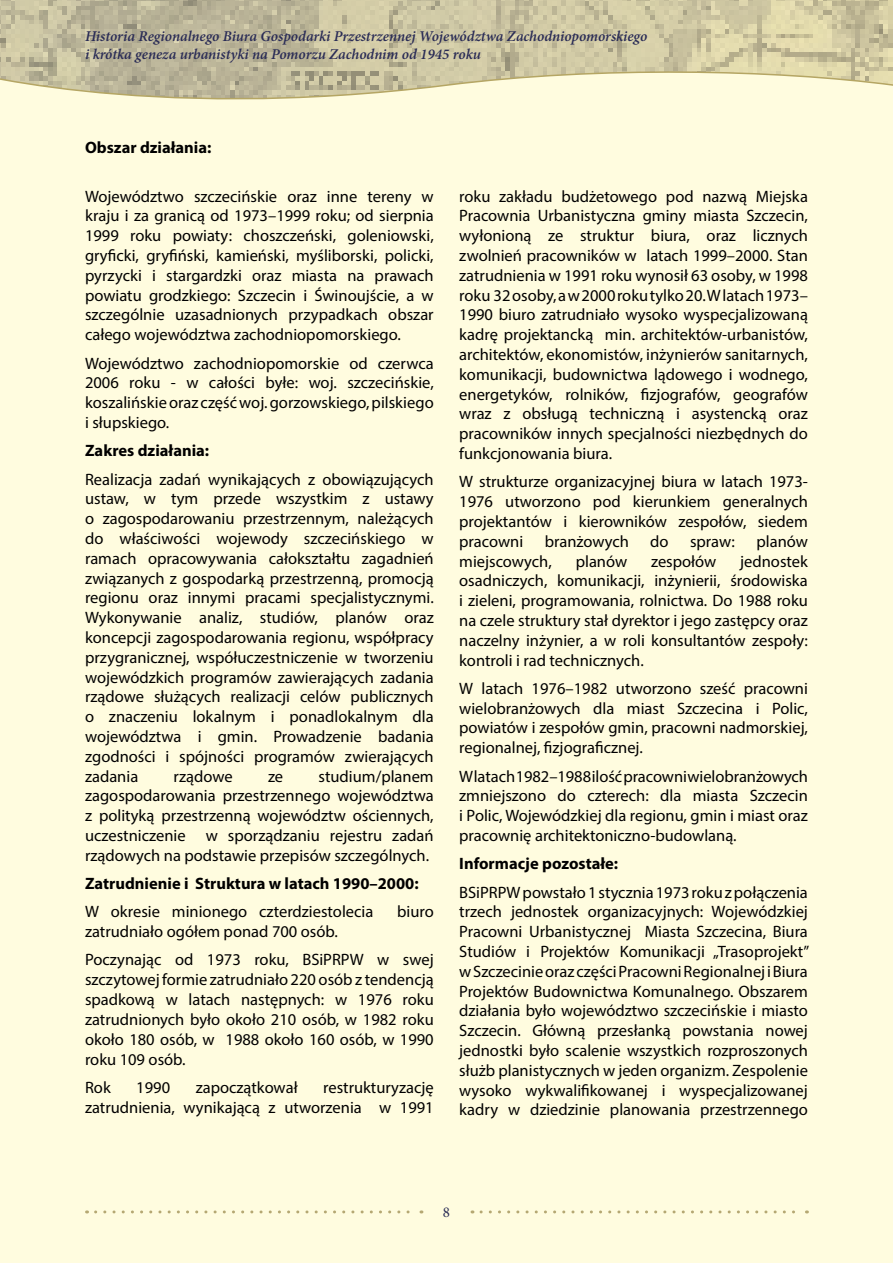
<style>
.page{position:relative;width:893px;height:1263px;background:#fff}
.page>*{position:absolute;margin:0;border:0;box-sizing:border-box;transform-origin:0 0}
.t1{font:16.5px/19.8px "Myriad Pro";color:#000;text-align:justify}
.t2{font:700 16.5px "Myriad Pro";color:#000}
.t3{font:italic 600 15px/18px "Minion Pro";letter-spacing:-.005em;color:#2a2c56}
.t4{font:15px "Minion Pro";color:#2a2c56}
</style>
<div class="page">
<div style="left:0;top:129px;width:893px;height:1134px;background:#fffcdf"></div>
<svg style="left:0;top:0;width:893px;height:129px;background:#dad4b4"></svg>
<svg style="left:96px;top:1210px;width:326px;height:3px"></svg>
<svg style="left:481px;top:1210px;width:326px;height:3px"></svg>
<p class="t3" style="left:85px;top:27px;width:564px">Historia Regionalnego Biura Gospodarki Przestrzennej Województwa Zachodniopomorskiego i krótka geneza urbanistyki na Pomorzu Zachodnim od 1945 roku</p>
<p class="t2" style="left:85px;top:136px;width:128px">Obszar działania:</p>
<p class="t1" style="left:85px;top:186px;width:350px">Województwo szczecińskie oraz inne tereny w kraju i za granicą od 1973–1999 roku; od sierpnia 1999 roku powiaty: choszczeński, goleniowski, gryficki, gryfiński, kamieński, myśliborski, policki, pyrzycki i stargardzki oraz miasta na prawach powiatu grodzkiego: Szczecin i Świnoujście, a w szczególnie uzasadnionych przypadkach obszar całego województwa zachodniopomorskiego.</p>
<p class="t1" style="left:85px;top:353px;width:350px">Województwo zachodniopomorskie od czerwca 2006 roku - w całości byłe: woj. szczecińskie, koszalińskie oraz część woj. gorzowskiego, pilskiego i słupskiego.</p>
<p class="t2" style="left:85px;top:440px;width:126px">Zakres działania:</p>
<p class="t1" style="left:85px;top:469px;width:350px">Realizacja zadań wynikających z obowiązujących ustaw, w tym przede wszystkim z ustawy o zagospodarowaniu przestrzennym, należących do właściwości wojewody szczecińskiego w ramach opracowywania całokształtu zagadnień związanych z gospodarką przestrzenną, promocją regionu oraz innymi pracami specjalistycznymi.<br>Wykonywanie analiz, studiów, planów oraz koncepcji zagospodarowania regionu, współpracy przygranicznej, współuczestniczenie w tworzeniu wojewódzkich programów zawierających zadania rządowe służących realizacji celów publicznych o znaczeniu lokalnym i ponadlokalnym dla województwa i gmin. Prowadzenie badania zgodności i spójności programów zwierających zadania</p>
<p class="t1" style="left:85px;top:766px;width:350px;text-indent:233px">studium/planem zagospodarowania przestrzennego województwa z polityką przestrzenną województw ościennych, uczestniczenie w sporządzaniu rejestru zadań rządowych na podstawie przepisów szczególnych.</p>
<p class="t2" style="left:85px;top:873px;width:335px">Zatrudnienie i Struktura w latach 1990–2000:</p>
<p class="t1" style="left:85px;top:902px;width:290px">W okresie minionego czterdziestolecia</p>
<p class="t1" style="left:397px;top:902px;width:38px">biuro</p>
<p class="t1" style="left:85px;top:917px;width:350px;line-height:28.3px">zatrudniało ogółem ponad 700 osób.<br>Poczynając od 1973 roku, BSiPRPW w swej</p>
<p class="t1" style="left:85px;top:969px;width:350px">szczytowej formie zatrudniało 220 osób z tendencją spadkową w latach następnych: w 1976 roku zatrudnionych było około 210 osób, w 1982 roku około 180 osób, w 1988 około 160 osób, w 1990 roku 109 osób.</p>
<p class="t1" style="left:85px;top:1077px;width:27px">Rok</p>
<p class="t1" style="left:136px;top:1077px;width:35px">1990</p>
<p class="t1" style="left:196px;top:1077px;width:103px">zapoczątkował</p>
<p class="t1" style="left:174px;top:766px;width:61px">rządowe</p>
<p class="t1" style="left:268px;top:766px;width:17px">ze</p>
<p class="t1" style="left:85px;top:1077px;width:350px;text-align:right">restrukturyzację<br>zatrudnienia, wynikającą z utworzenia w 1991</p>
<p class="t1" style="left:459px;top:186px;width:350px">roku zakładu budżetowego pod nazwą Miejska Pracownia Urbanistyczna gminy miasta Szczecin, wyłonioną ze struktur biura, oraz licznych zwolnień pracowników w latach 1999–2000. Stan zatrudnienia w 1991 roku wynosił 63 osoby, w 1998 roku 32 osoby, a w 2000 roku tylko 20. W latach 1973– 1990 biuro zatrudniało wysoko wyspecjalizowaną kadrę projektancką min. architektów-urbanistów, architektów, ekonomistów, inżynierów sanitarnych, komunikacji, budownictwa lądowego i wodnego, energetyków, rolników, fizjografów, geografów wraz z obsługą techniczną i asystencką oraz pracowników innych specjalności niezbędnych do funkcjonowania biura.</p>
<p class="t1" style="left:459px;top:472px;width:350px">W strukturze organizacyjnej biura w latach 1973- 1976 utworzono pod kierunkiem generalnych projektantów i kierowników zespołów, siedem pracowni</p>
<p class="t1" style="left:545px;top:531px;width:86px">branżowych</p>
<p class="t1" style="left:650px;top:531px;width:20px">do</p>
<p class="t1" style="left:690px;top:531px;width:47px">spraw:</p>
<p class="t1" style="left:756px;top:531px;width:53px">planów</p>
<p class="t1" style="left:459px;top:551px;width:94px">miejscowych,</p>
<p class="t1" style="left:576px;top:551px;width:53px">planów</p>
<p class="t1" style="left:651px;top:551px;width:67px">zespołów</p>
<p class="t1" style="left:459px;top:551px;width:350px;text-indent:281px">jednostek osadniczych, komunikacji, inżynierii, środowiska i zieleni, programowania, rolnictwa. Do 1988 roku na czele struktury stał dyrektor i jego zastępcy oraz naczelny inżynier, a w roli konsultantów zespoły: kontroli i rad technicznych.</p>
<p class="t1" style="left:459px;top:678px;width:350px">W latach 1976–1982 utworzono sześć pracowni wielobranżowych dla miast Szczecina i Polic, powiatów i zespołów gmin, pracowni nadmorskiej, regionalnej, fizjograficznej.</p>
<p class="t1" style="left:459px;top:766px;width:350px">W latach 1982–1988 ilość pracowni wielobranżowych zmniejszono do czterech: dla miasta Szczecin i Polic, Wojewódzkiej dla regionu, gmin i miast oraz pracownię architektoniczno-budowlaną.</p>
<p class="t2" style="left:459px;top:853px;width:160px">Informacje pozostałe:</p>
<p class="t1" style="left:459px;top:882px;width:352px">BSiPRPW powstało 1 stycznia 1973 roku z połączenia trzech jednostek organizacyjnych: Wojewódzkiej Pracowni Urbanistycznej Miasta Szczecina, Biura Studiów i Projektów Komunikacji „Trasoprojekt” w Szczecinie oraz części Pracowni Regionalnej i Biura Projektów Budownictwa Komunalnego. Obszarem działania było województwo szczecińskie i miasto Szczecin. Główną przesłanką powstania nowej jednostki było scalenie wszystkich rozproszonych służb planistycznych w jeden organizm. Zespolenie wysoko wykwalifikowanej i wyspecjalizowanej kadry w dziedzinie planowania przestrzennego</p>
<p class="t4" style="left:443px;top:1202px;width:9px">8</p>
</div>
